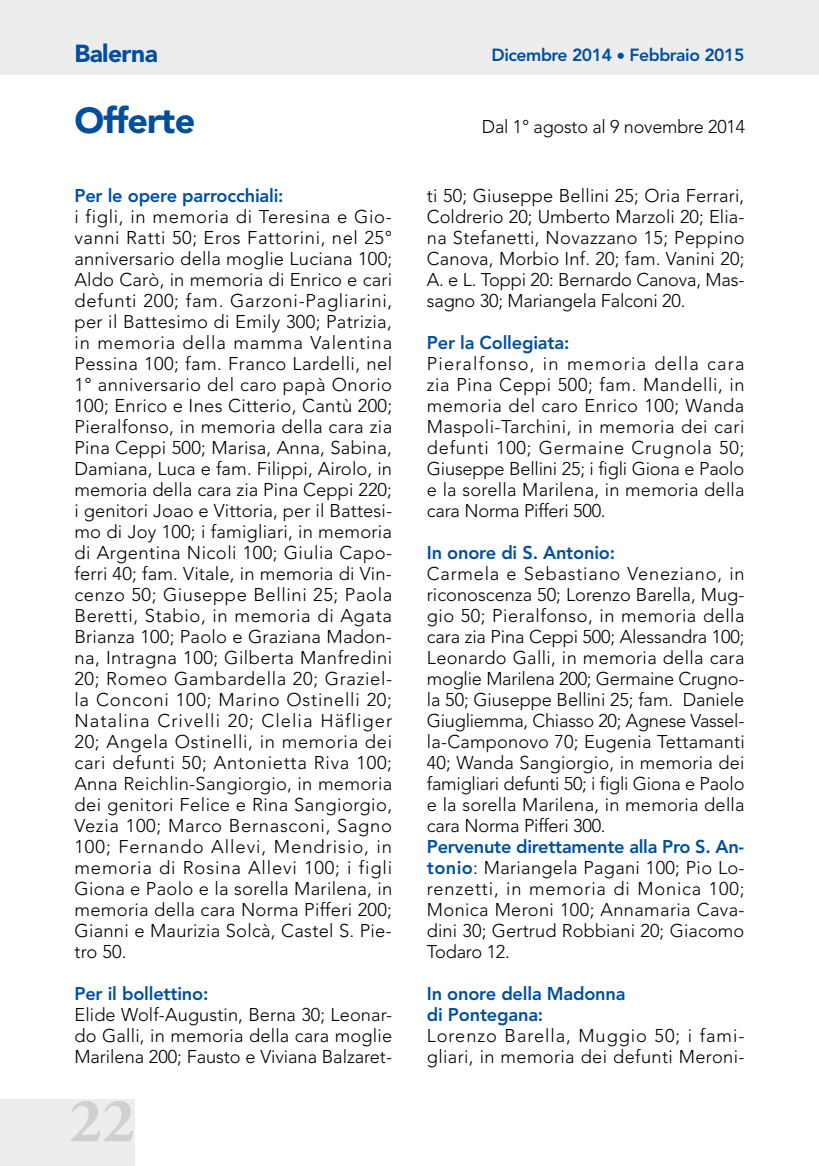
<style>
.page{position:relative;width:819px;height:1166px;background:#fff}
.page>*{position:absolute;margin:0;border:0;box-sizing:border-box;transform-origin:0 0}
.t1{font:700 63px "Adobe Garamond Pro";color:#d0d0d0}
.t2{font:900 35.88px "Avenir";letter-spacing:-.025em;color:#004f9f}
.t3{font:900 24.5px "Avenir";letter-spacing:-.025em;color:#004f9f}
.t4{font:300 18.38px/21px "Avenir";letter-spacing:.01em;color:#000;text-align:justify}
.t5{font:800 18.38px/21px "Avenir";letter-spacing:-.01em;color:#004f9f}
.t6{font:300 18.38px "Avenir";letter-spacing:-.01em;color:#000}
.t7{font:800 17.5px "Avenir";letter-spacing:-.025em;color:#004f9f}
.s1{font-weight:800;color:#004f9f}
</style>
<div class="page">
<div style="left:0;top:1099px;width:134px;height:67px;background:#ededed"></div>
<div style="left:0;top:0;width:819px;height:74px;background:#ededed"></div>
<h3 class="t3" style="left:74px;top:38px;width:85px">Balerna</h3>
<p class="t7" style="left:491px;top:45px;width:254px">Dicembre 2014 • Febbraio 2015</p>
<h2 class="t2" style="left:74px;top:98px;width:122px">Offerte</h2>
<p class="t5" style="left:74px;top:185px;width:211px">Per le opere parrocchiali:</p>
<p class="t4" style="left:74px;top:206px;width:319px">i figli, in memoria di Teresina e Gio&shy;vanni Ratti 50; Eros Fattorini, nel 25° anniversario della moglie Luciana 100; Aldo Carò, in memoria di Enrico e cari defunti 200; fam. Garzoni-Pagliarini, per il Battesimo di Emily 300; Patrizia, in memoria della mamma Valentina Pessina 100; fam. Franco Lardelli, nel 1° anniversario del caro papà Onorio 100; Enrico e Ines Citterio, Cantù 200; Pieralfonso, in memoria della cara zia Pina Ceppi 500; Marisa, Anna, Sabina, Damiana, Luca e fam. Filippi, Airolo, in memoria della cara zia Pina Ceppi 220; i genitori Joao e Vittoria, per il Battesi&shy;mo di Joy 100; i famigliari, in memoria di Argentina Nicoli 100; Giulia Capo&shy;ferri 40; fam. Vitale, in memoria di Vin&shy;cenzo 50; Giuseppe Bellini 25; Paola Beretti, Stabio, in memoria di Agata Brianza 100; Paolo e Graziana Madon&shy;na, Intragna 100; Gilberta Manfredini 20; Romeo Gambardella 20; Graziel&shy;la Conconi 100; Marino Ostinelli 20; Natalina Crivelli 20; Clelia Häfliger 20; Angela Ostinelli, in memoria dei cari defunti 50; Antonietta Riva 100; Anna Reichlin-Sangiorgio, in memoria dei genitori Felice e Rina Sangiorgio, Vezia 100; Marco Bernasconi, Sagno 100; Fernando Allevi, Mendrisio, in memoria di Rosina Allevi 100; i figli Giona e Paolo e la sorella Marilena, in memoria della cara Norma Pifferi 200; Gianni e Maurizia Solcà, Castel S. Pie&shy;tro 50.</p>
<p class="t5" style="left:74px;top:983px;width:136px">Per il bollettino:</p>
<p class="t4" style="left:74px;top:1004px;width:319px">Elide Wolf-Augustin, Berna 30; Leonar&shy;do Galli, in memoria della cara moglie Marilena 200; Fausto e Viviana Balzaret-</p>
<h1 class="t1" style="left:69px;top:1084px;width:67px">22</h1>
<p class="t6" style="left:482px;top:116px;width:265px">Dal 1° agosto al 9 novembre 2014</p>
<p class="t4" style="left:427px;top:185px;width:319px">ti 50; Giuseppe Bellini 25; Oria Ferrari, Coldrerio 20; Umberto Marzoli 20; Elia&shy;na Stefanetti, Novazzano 15; Peppino Canova, Morbio Inf. 20; fam. Vanini 20; A. e L. Toppi 20: Bernardo Canova, Mas&shy;sagno 30; Mariangela Falconi 20.</p>
<p class="t5" style="left:427px;top:332px;width:144px">Per la Collegiata:</p>
<p class="t4" style="left:427px;top:353px;width:319px">Pieralfonso, in memoria della cara zia Pina Ceppi 500; fam. Mandelli, in memoria del caro Enrico 100; Wanda Maspoli-Tarchini, in memoria dei cari defunti 100; Germaine Crugnola 50; Giuseppe Bellini 25; i figli Giona e Paolo e la sorella Marilena, in memoria della cara Norma Pifferi 500.</p>
<p class="t5" style="left:427px;top:542px;width:190px">In onore di S. Antonio:</p>
<p class="t4" style="left:427px;top:563px;width:319px">Carmela e Sebastiano Veneziano, in riconoscenza 50; Lorenzo Barella, Mug&shy;gio 50; Pieralfonso, in memoria della cara zia Pina Ceppi 500; Alessandra 100; Leonardo Galli, in memoria della cara moglie Marilena 200; Germaine Crugno&shy;la 50; Giuseppe Bellini 25; fam. Daniele Giugliemma, Chiasso 20; Agnese Vassel&shy;la-Camponovo 70; Eugenia Tettamanti 40; Wanda Sangiorgio, in memoria dei famigliari defunti 50; i figli Giona e Paolo e la sorella Marilena, in memoria della cara Norma Pifferi 300.</p>
<p class="t4" style="left:427px;top:836px;width:319px"><span class="s1">Pervenute direttamente alla Pro S. An&shy;tonio</span>: Mariangela Pagani 100; Pio Lo&shy;renzetti, in memoria di Monica 100; Monica Meroni 100; Annamaria Cava&shy;dini 30; Gertrud Robbiani 20; Giacomo Todaro 12.</p>
<p class="t5" style="left:427px;top:983px;width:200px">In onore della Madonna di Pontegana:</p>
<p class="t4" style="left:427px;top:1025px;width:319px">Lorenzo Barella, Muggio 50; i fami&shy;gliari, in memoria dei defunti Meroni-</p>
</div>
